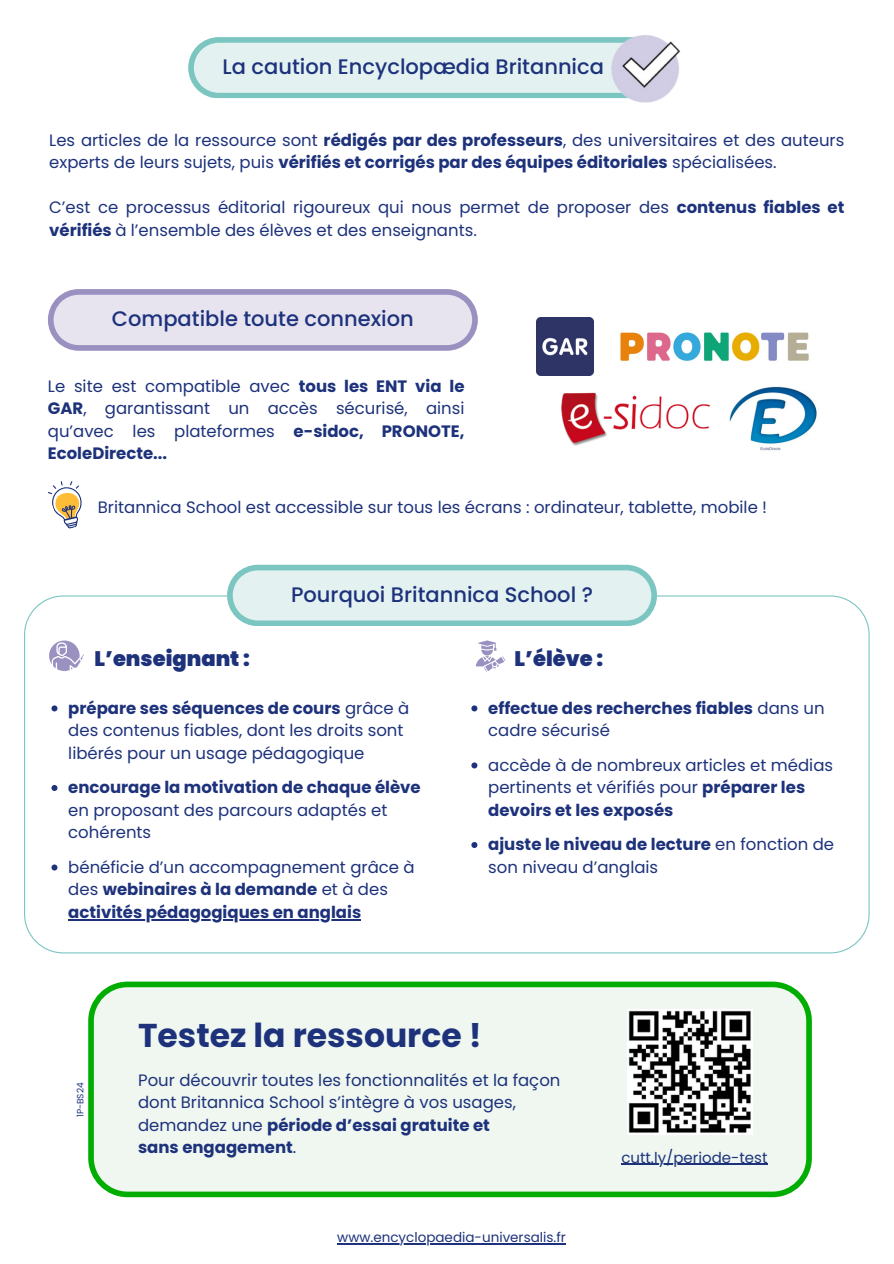
<style>
.page{position:relative;width:894px;height:1264px;background:#fff}
.page>*{position:absolute;margin:0;border:0;box-sizing:border-box;transform-origin:0 0}
.t1{font:700 33px "Poppins";color:#1d327b}
.t2{font:500 21px "Poppins";color:#1d327b}
.t3{font:900 21px "Poppins";color:#1d327b}
.t4{font:16.5px/22.5px "Poppins";color:#1d327b}
.t5{font:700 16.5px/22.5px "Poppins";color:#1d327b}
.t6{font:15px "Poppins";color:#1d327b}
.t7{font:13.5px "Poppins";color:#1d327b}
.t8{font:9px "Poppins";color:#1d327b}
.s1{font-weight:700}
.s2{font-weight:400}
</style>
<div class="page">
<svg style="left:88px;top:981px;width:723px;height:216px"></svg>
<svg style="left:24px;top:595px;width:845px;height:358px"></svg>
<svg style="left:227px;top:565px;width:429px;height:61px;background:#cfe9e8"></svg>
<svg style="left:188px;top:37px;width:413px;height:61px;background:#d0eae8"></svg>
<svg style="left:48px;top:289px;width:429px;height:62px;background:#d8d4e7"></svg>
<img style="left:620px;top:332px;width:189px;height:29px">
<img style="left:536px;top:318px;width:57px;height:57px">
<img style="left:561px;top:392px;width:149px;height:54px">
<img style="left:729px;top:386px;width:88px;height:65px">
<svg style="left:49px;top:640px;width:35px;height:31px"></svg>
<svg style="left:475px;top:640px;width:30px;height:31px"></svg>
<svg style="left:48px;top:481px;width:34px;height:48px"></svg>
<img style="left:601px;top:35px;width:80px;height:68px">
<img style="left:627px;top:1009px;width:125px;height:125px">
<svg style="left:471px;top:705px;width:6px;height:6px"></svg>
<svg style="left:471px;top:762px;width:6px;height:6px"></svg>
<svg style="left:471px;top:842px;width:6px;height:6px"></svg>
<svg style="left:51px;top:705px;width:6px;height:6px"></svg>
<svg style="left:51px;top:785px;width:6px;height:6px"></svg>
<svg style="left:51px;top:864px;width:6px;height:6px"></svg>
<hr style="left:68px;top:919px;width:293px;height:1px;background:#1d327b">
<hr style="left:337px;top:1243px;width:228px;height:1px;background:#1d327b">
<hr style="left:621px;top:1163px;width:146px;height:1px;background:#1d327b">
<h2 class="t2" style="left:222px;top:52px;width:383px">La caution Encyclopædia Britannica</h2>
<h3 class="t4" style="left:49px;top:128px;width:796px">Les articles de la ressource sont <span class="s1">rédigés par des professeurs</span>, des universitaires et des auteurs experts de leurs sujets, puis <span class="s1">vérifiés et corrigés par des équipes éditoriales</span> spécialisées.</h3>
<h2 class="t4" style="left:49px;top:196px;width:796px">C’est ce processus éditorial rigoureux qui nous permet de proposer des <span class="s1">contenus fiables et vérifiés</span> à l’ensemble des élèves et des enseignants.</h2>
<h3 class="t2" style="left:112px;top:304px;width:303px">Compatible toute connexion</h3>
<p class="t4" style="left:48px;top:375px;width:418px;text-align:justify">Le site est compatible avec <span class="s1">tous les ENT via le GAR</span>, garantissant un accès sécurisé, ainsi qu’avec les plateformes <span class="s1">e-sidoc, PRONOTE, EcoleDirecte...</span></p>
<p class="t4" style="left:98px;top:495px;width:670px">Britannica School est accessible sur tous les écrans : ordinateur, tablette, mobile !</p>
<p class="t2" style="left:291px;top:580px;width:303px">Pourquoi Britannica School ?</p>
<p class="t3" style="left:94px;top:644px;width:157px">L’enseignant :</p>
<p class="t3" style="left:514px;top:644px;width:90px">L’élève :</p>
<h2 class="t4" style="left:68px;top:696px;width:342px"><span class="s1">prépare ses séquences de cours</span> grâce à des contenus fiables, dont les droits sont libérés pour un usage pédagogique</h2>
<p class="t4" style="left:68px;top:776px;width:354px"><span class="s1">encourage la motivation de chaque élève </span>en proposant des parcours adaptés et cohérents</p>
<p class="t4" style="left:68px;top:855px;width:348px">bénéficie d’un accompagnement grâce à des <span class="s1">webinaires à la demande</span> et à des</p>
<p class="t5" style="left:68px;top:900px;width:294px">activités pédagogiques en anglais</p>
<p class="t5" style="left:488px;top:696px;width:338px">effectue des recherches fiables <span class="s2">dans un cadre sécurisé</span></p>
<h2 class="t4" style="left:488px;top:753px;width:346px">accède à de nombreux articles et médias pertinents et vérifiés pour <span class="s1">préparer les devoirs et les exposés</span></h2>
<p class="t4" style="left:488px;top:833px;width:347px"><span class="s1">ajuste le niveau de lecture</span> en fonction de son niveau d’anglais</p>
<p class="t1" style="left:138px;top:1011px;width:345px">Testez la ressource !</p>
<h3 class="t8" style="left:74px;top:1117px;width:36px;rotate:-90deg">1P-BS24</h3>
<p class="t4" style="left:138px;top:1068px;width:423px">Pour découvrir toutes les fonctionnalités et la façon dont Britannica School s’intègre à vos usages, demandez une <span class="s1">période d’essai gratuite et<br>sans engagement</span>.</p>
<p class="t7" style="left:337px;top:1228px;width:230px">www.encyclopaedia-universalis.fr</p>
<h1 class="t6" style="left:621px;top:1146px;width:148px">cutt.ly/periode-test</h1>
</div>
